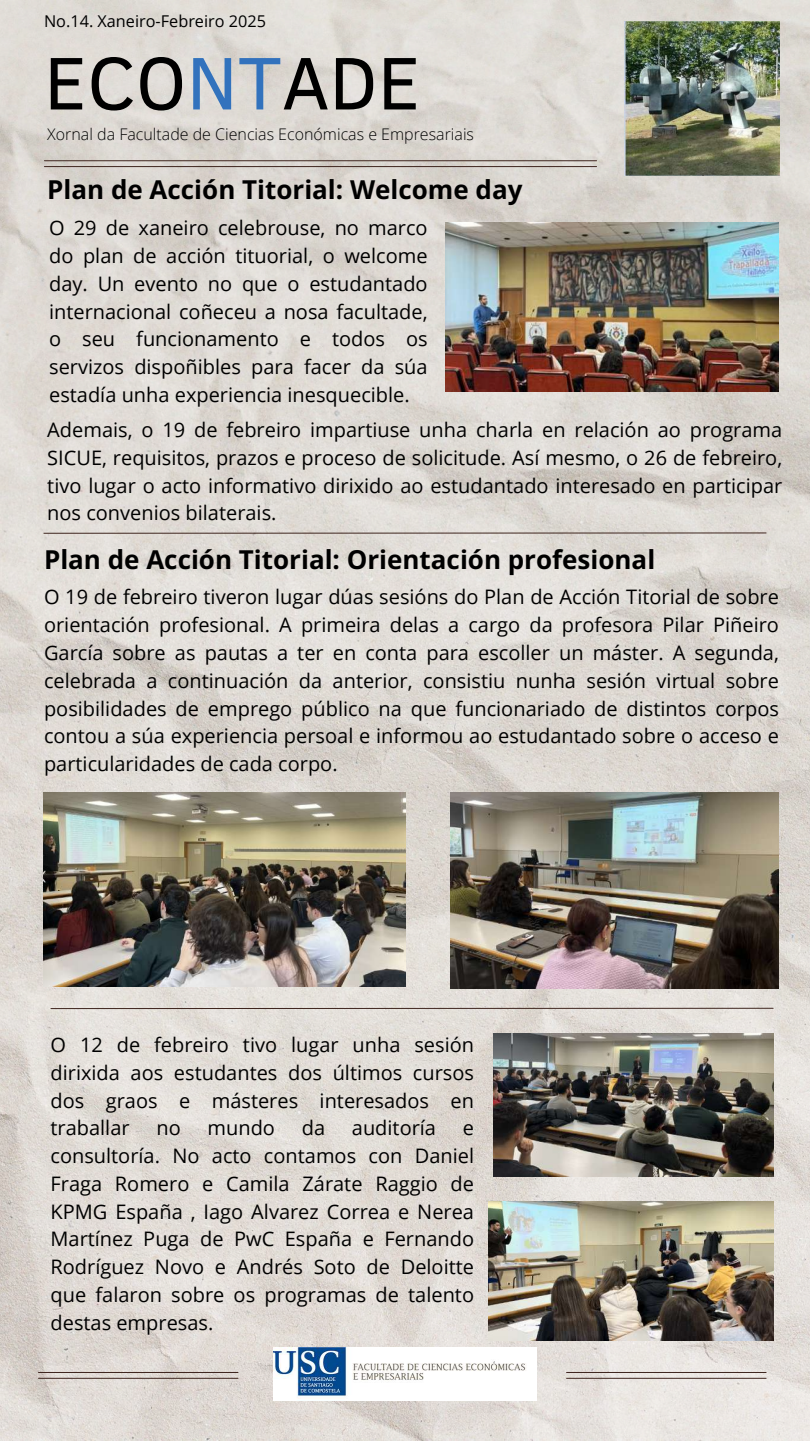
<style>
.page{position:relative;width:810px;height:1441px;background:#fff}
.page>*{position:absolute;margin:0;border:0;box-sizing:border-box;transform-origin:0 0}
.t1{font:76px "Clear Sans";color:#000}
.t2{font:700 26px "Open Sans";color:#000}
.t3{font:20px/27.8px "Open Sans";color:#000;text-align:justify}
.t4{font:16.3px "Open Sans";color:#000}
.t5{font:300 16px "Open Sans";color:#000}
.s1{color:#3272bd}
</style>
<div class="page">
<img style="left:0;top:0;width:810px;height:1440px">
<hr style="left:567px;top:1377px;width:199px;height:1px;background:#3e251e">
<hr style="left:567px;top:1371px;width:199px;height:1px;background:#3e251e">
<hr style="left:44px;top:166px;width:553px;height:1px;background:#3e251e">
<hr style="left:44px;top:160px;width:553px;height:1px;background:#3e251e">
<hr style="left:38px;top:1377px;width:200px;height:1px;background:#3e251e">
<hr style="left:38px;top:1371px;width:200px;height:1px;background:#3e251e">
<img style="left:625px;top:22px;width:154px;height:153px">
<img style="left:273px;top:1347px;width:264px;height:52px">
<svg style="left:43px;top:532px;width:724px;height:2px"></svg>
<img style="left:446px;top:222px;width:333px;height:169px">
<svg style="left:50px;top:1007px;width:724px;height:2px"></svg>
<img style="left:44px;top:792px;width:361px;height:194px">
<img style="left:450px;top:792px;width:329px;height:196px">
<img style="left:493px;top:1033px;width:281px;height:143px">
<img style="left:488px;top:1200px;width:285px;height:139px">
<p class="t4" style="left:44px;top:9px;width:224px">No.14. Xaneiro-Febreiro 2025</p>
<h1 class="t1" style="left:44px;top:28px;width:378px">ECO<span class="s1">NT</span>ADE</h1>
<p class="t5" style="left:47px;top:123px;width:428px">Xornal da Facultade de Ciencias Económicas e Empresariais</p>
<h2 class="t2" style="left:47px;top:172px;width:477px">Plan de Acción Titorial: Welcome day</h2>
<p class="t3" style="left:49px;top:214px;width:380px">O 29 de xaneiro celebrouse, no marco do plan de acción tituorial, o welcome day. Un evento no que o estudantado internacional coñeceu a nosa facultade, o seu funcionamento e todos os servizos dispoñibles para facer da súa estadía unha experiencia inesquecible.</p>
<p class="t3" style="left:47px;top:415px;width:736px">Ademais, o 19 de febreiro impartiuse unha charla en relación ao programa SICUE, requisitos, prazos e proceso de solicitude. Así mesmo, o 26 de febreiro, tivo lugar o acto informativo dirixido ao estudantado interesado en participar nos convenios bilaterais.</p>
<h2 class="t2" style="left:44px;top:540px;width:613px">Plan de Acción Titorial: Orientación profesional</h2>
<p class="t3" style="left:44px;top:582px;width:736px">O 19 de febreiro tiveron lugar dúas sesións do Plan de Acción Titorial de sobre orientación profesional. A primeira delas a cargo da profesora Pilar Piñeiro García sobre as pautas a ter en conta para escoller un máster. A segunda, celebrada a continuación da anterior, consistiu nunha sesión virtual sobre posibilidades de emprego público na que funcionariado de distintos corpos contou a súa experiencia persoal e informou ao estudantado sobre o acceso e particularidades de cada corpo.</p>
<p class="t3" style="left:51px;top:1030px;width:425px">O 12 de febreiro tivo lugar unha sesión dirixida aos estudantes dos últimos cursos dos graos e másteres interesados en traballar</p>
<p class="t3" style="left:156px;top:1113px;width:26px">no</p>
<p class="t3" style="left:208px;top:1113px;width:69px">mundo</p>
<p class="t3" style="left:302px;top:1113px;width:25px">da</p>
<p class="t3" style="left:352px;top:1113px;width:86px">auditoría</p>
<p class="t3" style="left:51px;top:1113px;width:425px;text-indent:412px">e consultoría. No acto contamos con Daniel Fraga Romero e Camila Zárate Raggio de KPMG España , Iago Alvarez Correa e Nerea Martínez Puga de PwC España e Fernando Rodríguez Novo e Andrés Soto de Deloitte que falaron sobre os programas de talento destas empresas.</p>
</div>
